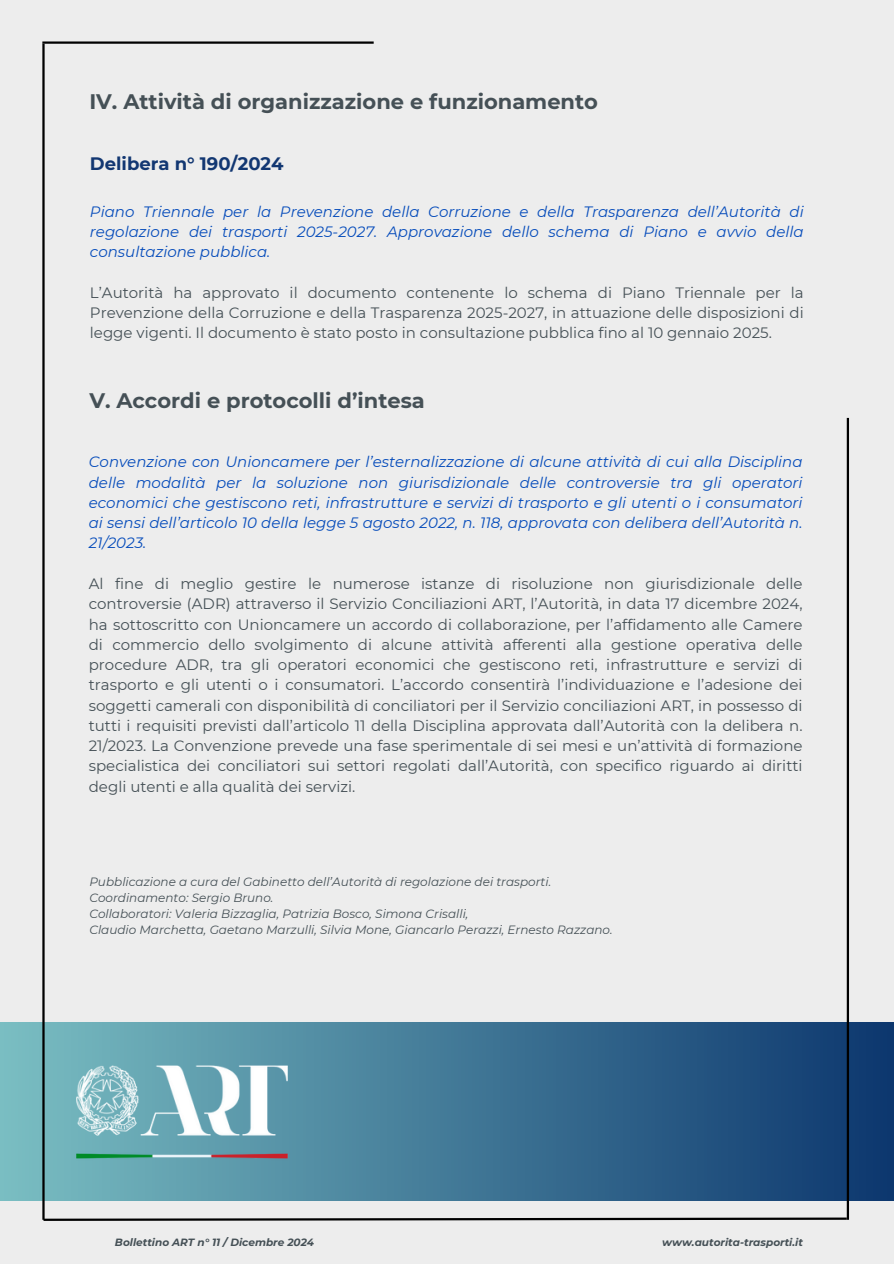
<style>
.page{position:relative;width:894px;height:1264px;background:#fff}
.page>*{position:absolute;margin:0;border:0;box-sizing:border-box;transform-origin:0 0}
.t1{font:700 21px "Montserrat";color:#455056}
.t2{font:700 18px "Montserrat";color:#123772}
.t3{font:15px/20.2px "Montserrat";color:#455056;text-align:justify}
.t4{font:italic 15px/20.2px "Montserrat";color:#064cbb;text-align:justify}
.t5{font:italic 12px/16px "Montserrat";color:#455056}
.t6{font:italic 700 10.5px "Montserrat";color:#455056}
</style>
<div class="page">
<div style="left:0;top:0;width:893px;height:1263px;background:#ededed"></div>
<div style="left:0;top:1022px;width:893px;height:178px;background:linear-gradient(to right,#7abec3,#0c366d)"></div>
<hr style="left:846px;top:418px;width:2px;height:801px;background:#000">
<hr style="left:42px;top:44px;width:3px;height:1175px;background:#000">
<hr style="left:42px;top:41px;width:331px;height:3px;background:#000">
<svg style="left:42px;top:1216px;width:806px;height:5px"></svg>
<img style="left:42px;top:1031px;width:279px;height:160px">
<h3 class="t1" style="left:89px;top:88px;width:510px">IV. Attività di organizzazione e funzionamento</h3>
<p class="t2" style="left:90px;top:153px;width:195px">Delibera n° 190/2024</p>
<p class="t4" style="left:90px;top:201px;width:715px">Piano Triennale per la Prevenzione della Corruzione e della Trasparenza dell’Autorità di regolazione dei trasporti 2025-2027. Approvazione dello schema di Piano e avvio della consultazione pubblica.</p>
<h3 class="t3" style="left:90px;top:282px;width:715px">L’Autorità ha approvato il documento contenente lo schema di Piano Triennale per la Prevenzione della Corruzione e della Trasparenza 2025-2027, in attuazione delle disposizioni di legge vigenti. Il documento è stato posto in consultazione pubblica fino al 10 gennaio 2025.</h3>
<p class="t1" style="left:89px;top:387px;width:337px">V. Accordi e protocolli d’intesa</p>
<p class="t4" style="left:89px;top:452px;width:715px">Convenzione con Unioncamere per l’esternalizzazione di alcune attività di cui alla Disciplina delle modalità per la soluzione non giurisdizionale delle controversie tra gli operatori economici che gestiscono reti, infrastrutture e servizi di trasporto e gli utenti o i consumatori ai sensi dell’articolo 10 della legge 5 agosto 2022, n. 118, approvata con delibera dell’Autorità n.<br>21/2023.</p>
<h3 class="t3" style="left:89px;top:573px;width:715px">Al fine di meglio gestire le numerose istanze di risoluzione non giurisdizionale delle controversie (ADR) attraverso il Servizio Conciliazioni ART, l’Autorità, in data 17 dicembre 2024, ha sottoscritto con Unioncamere un accordo di collaborazione, per l’affidamento alle Camere di commercio dello svolgimento di alcune attività afferenti alla gestione operativa delle procedure ADR, tra gli operatori economici che gestiscono reti, infrastrutture e servizi di trasporto e gli utenti o i consumatori. L’accordo consentirà l’individuazione e l’adesione dei soggetti camerali con disponibilità di conciliatori per il Servizio conciliazioni ART, in possesso di tutti i requisiti previsti dall’articolo 11 della Disciplina approvata dall’Autorità con la delibera n.<br>21/2023. La Convenzione prevede una fase sperimentale di sei mesi e un’attività di formazione specialistica dei conciliatori sui settori regolati dall’Autorità, con specifico riguardo ai diritti degli utenti e alla qualità dei servizi.</h3>
<h3 class="t5" style="left:89px;top:873px;width:524px">Pubblicazione a cura del Gabinetto dell’Autorità di regolazione dei trasporti.<br>Coordinamento: Sergio Bruno.<br>Collaboratori: Valeria Bizzaglia, Patrizia Bosco, Simona Crisalli,<br>Claudio Marchetta, Gaetano Marzulli, Silvia Mone, Giancarlo Perazzi, Ernesto Razzano.</h3>
<p class="t6" style="left:115px;top:1235px;width:201px">Bollettino ART n° 11 / Dicembre 2024</p>
<p class="t6" style="left:662px;top:1235px;width:142px">www.autorita-trasporti.it</p>
</div>
